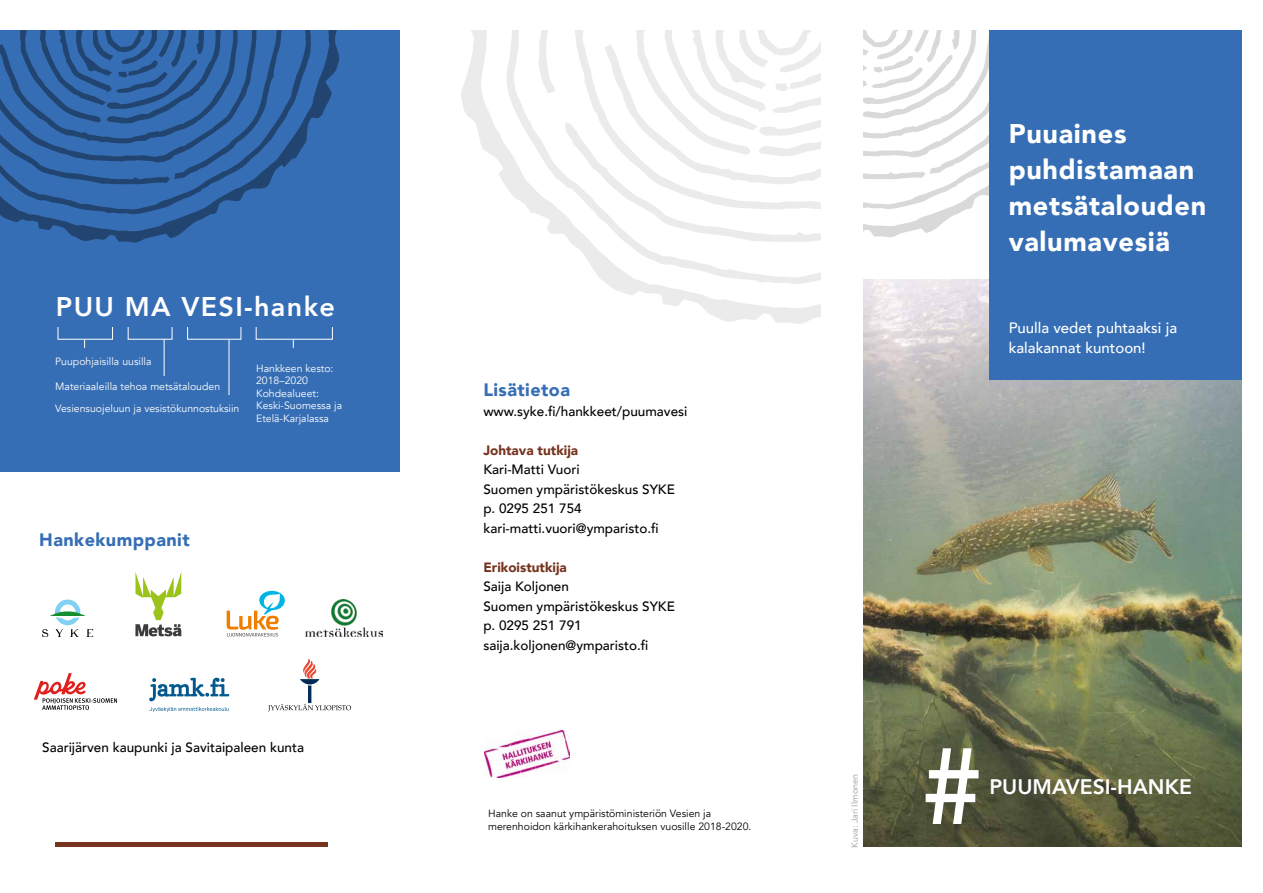
<style>
.page{position:relative;width:1263px;height:893px;background:#fff}
.page>*{position:absolute;margin:0;border:0;box-sizing:border-box;transform-origin:0 0}
.t1{font:900 27px/36px "Avenir";letter-spacing:.025em;color:#fff}
.t2{font:800 27px "Avenir";letter-spacing:.05em;color:#fff}
.t3{font:800 21px "Avenir";color:#fff}
.t4{font:900 18px "Avenir";letter-spacing:.025em;color:#366eb5}
.t5{font:500 15px/19.5px "Avenir";color:#fff}
.t6{font:500 13.5px/19.5px "Avenir";color:#000}
.t7{font:900 13.5px "Avenir";color:#76341e}
.t8{font:10.5px/12.6px "Avenir";color:#fff}
.t9{font:10.5px/12.6px "Avenir";color:#000}
.t10{font:9px "Avenir";color:#9d9d9c}
</style>
<div class="page">
<svg style="left:863px;top:209px;width:103px;height:28px"></svg>
<svg style="left:863px;top:30px;width:126px;height:179px"></svg>
<img style="left:863px;top:279px;width:379px;height:568px">
<div style="left:989px;top:30px;width:253px;height:349px;background:#366eb5"></div>
<svg style="left:461px;top:30px;width:360px;height:294px"></svg>
<svg style="left:538px;top:30px;width:26px;height:205px"></svg>
<svg style="left:564px;top:30px;width:257px;height:212px"></svg>
<div style="left:55px;top:842px;width:272px;height:5px;background:#76341e"></div>
<svg style="left:42px;top:599px;width:51px;height:38px"></svg>
<svg style="left:135px;top:572px;width:46px;height:64px"></svg>
<svg style="left:34px;top:673px;width:83px;height:37px"></svg>
<svg style="left:149px;top:707px;width:80px;height:5px"></svg>
<svg style="left:149px;top:678px;width:80px;height:23px"></svg>
<svg style="left:227px;top:591px;width:58px;height:45px"></svg>
<img style="left:306px;top:600px;width:77px;height:37px">
<img style="left:484px;top:731px;width:86px;height:46px">
<svg style="left:268px;top:659px;width:83px;height:52px"></svg>
<div style="left:0;top:30px;width:400px;height:442px;background:#366eb5"></div>
<div style="left:58px;top:327px;width:55px;height:13px;border:1px solid #fff"></div>
<div style="left:128px;top:327px;width:44px;height:13px;border:1px solid #fff"></div>
<hr style="left:164px;top:339px;width:1px;height:37px;background:#fff">
<div style="left:187px;top:327px;width:54px;height:13px;border:1px solid #fff"></div>
<hr style="left:229px;top:340px;width:1px;height:55px;background:#fff">
<div style="left:256px;top:327px;width:77px;height:13px;border:1px solid #fff"></div>
<svg style="left:0;top:30px;width:339px;height:212px"></svg>
<svg style="left:0;top:30px;width:282px;height:154px"></svg>
<svg style="left:926px;top:748px;width:52px;height:76px"></svg>
<h1 class="t2" style="left:56px;top:285px;width:281px">PUU MA VESI-hanke</h1>
<p class="t8" style="left:55px;top:355px;width:98px">Puupohjaisilla uusilla</p>
<p class="t8" style="left:55px;top:375px;width:186px;line-height:22.6px">Materiaaleilla tehoa metsätalouden<br>Vesiensuojeluun ja vesistökunnostuksiin</p>
<p class="t8" style="left:256px;top:362px;width:87px">Hankkeen kesto:<br>2018–2020<br>Kohdealueet:<br>Keski-Suomessa ja<br>Etelä-Karjalassa</p>
<h3 class="t4" style="left:39px;top:524px;width:152px">Hankekumppanit</h3>
<p class="t6" style="left:42px;top:737px;width:263px">Saarijärven kaupunki ja Savitaipaleen kunta</p>
<h3 class="t4" style="left:483px;top:374px;width:88px">Lisätietoa</h3>
<p class="t6" style="left:483px;top:400px;width:206px">www.syke.fi/hankkeet/puumavesi</p>
<p class="t7" style="left:483px;top:438px;width:96px">Johtava tutkija</p>
<p class="t6" style="left:483px;top:459px;width:193px">Kari-Matti Vuori<br>Suomen ympäristökeskus SYKE p. 0295 251 754 kari-matti.vuori@ymparisto.fi</p>
<p class="t7" style="left:483px;top:555px;width:85px">Erikoistutkija</p>
<p class="t6" style="left:483px;top:576px;width:193px">Saija Koljonen<br>Suomen ympäristökeskus SYKE p. 0295 251 791 saija.koljonen@ymparisto.fi</p>
<p class="t9" style="left:488px;top:808px;width:265px">Hanke on saanut ympäristöministeriön Vesien ja merenhoidon kärkihankerahoituksen vuosille 2018-2020.</p>
<p class="t10" style="left:849px;top:848px;width:75px;rotate:-90deg">Kuva: Jari Ilmonen</p>
<h1 class="t1" style="left:1009px;top:115px;width:199px">Puuaines puhdistamaan metsätalouden valumavesiä</h1>
<p class="t5" style="left:1009px;top:317px;width:170px">Puulla vedet puhtaaksi ja kalakannat kuntoon!</p>
<h2 class="t3" style="left:989px;top:770px;width:204px">PUUMAVESI-HANKE</h2>
</div>
